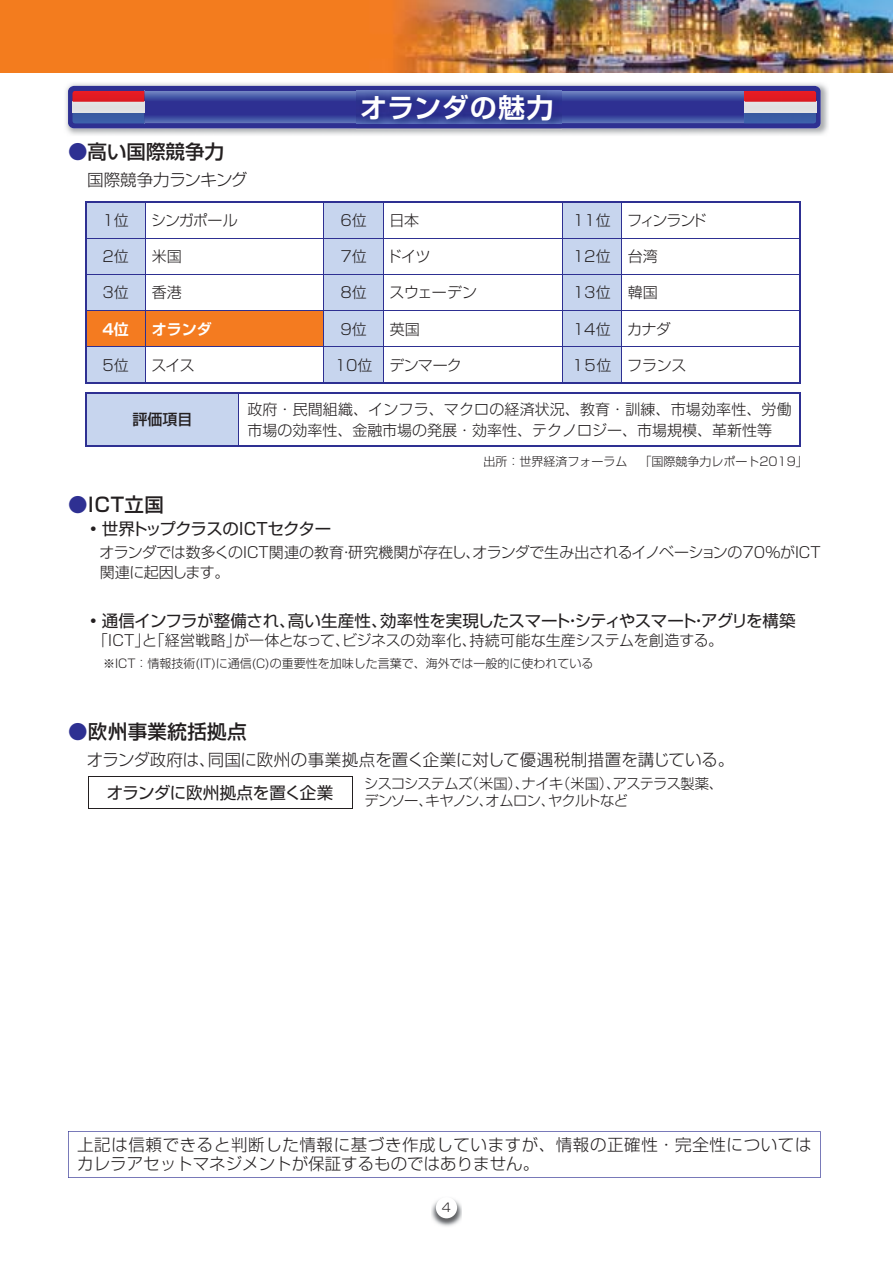
<style>
.page{position:relative;width:893px;height:1263px;background:#fff}
.page>*{position:absolute;margin:0;border:0;box-sizing:border-box;transform-origin:0 0}
.t1{font:27px "Shin Go Pro De Bold 90 pv RKSJ H";letter-spacing:.03em;color:#fff}
.t2{font:19.5px "Shin Go Pro Medium 90 pv RKSJ H";letter-spacing:.02em;color:#231f20}
.t3{font:19.5px "Shin Go Pro Medium 90 pv RKSJ H";color:#231f20}
.t4{font:16.5px/18.8px "Shin Go Pro Light 90 pv RKSJ H";letter-spacing:.035em;color:#231f20}
.t5{font:16.5px "Shin Go Pro Regular 90 pv RKSJ H";letter-spacing:-.02em;color:#231f20}
.t6{font:16.5px "Shin Go Pro Light 90 pv RKSJ H";color:#231f20}
.t7{font:16.5px "Shin Go Pro Regular 90 pv RKSJ H";letter-spacing:-.045em;color:#231f20}
.t8{font:16.5px "Shin Go Pro Light 90 pv RKSJ H";letter-spacing:-.02em;color:#231f20}
.t9{font:15px/21px "Shin Go Pro Light 90 pv RKSJ H";color:#231f20}
.t10{font:15px "Shin Go Pro Light 90 pv RKSJ H";letter-spacing:-.075em;color:#231f20}
.t11{font:15px "Shin Go Pro Light 90 pv RKSJ H";letter-spacing:-.035em;color:#231f20}
.t12{font:15px "Shin Go Pro De Bold 90 pv RKSJ H";color:#fff}
.t13{font:15px "Shin Go Pro Medium 90 pv RKSJ H";color:#231f20}
.t14{font:14.25px/17.2px "Shin Go Pro Light 90 pv RKSJ H";letter-spacing:-.05em;color:#231f20}
.t15{font:12px "Shin Go Pro Light 90 pv RKSJ H";color:#231f20}
.s1{color:#2e3092}
.s2{font-family:"Shin Go Pro Light 90 pv RKSJ H"}
</style>
<div class="page">
<svg style="left:87px;top:203px;width:534px;height:179px"></svg>
<div style="left:87px;top:311px;width:237px;height:36px;background:#f47b20"></div>
<hr style="left:85px;top:201px;width:60px;height:2px;background:#2e3092">
<hr style="left:85px;top:203px;width:2px;height:35px;background:#2e3092">
<hr style="left:145px;top:201px;width:238px;height:2px;background:#2e3092">
<hr style="left:562px;top:201px;width:239px;height:2px;background:#2e3092">
<hr style="left:799px;top:203px;width:2px;height:35px;background:#2e3092">
<hr style="left:85px;top:238px;width:2px;height:36px;background:#2e3092">
<hr style="left:799px;top:238px;width:2px;height:36px;background:#2e3092">
<hr style="left:85px;top:274px;width:2px;height:37px;background:#2e3092">
<hr style="left:799px;top:274px;width:2px;height:73px;background:#2e3092">
<hr style="left:85px;top:347px;width:2px;height:35px;background:#2e3092">
<hr style="left:799px;top:347px;width:2px;height:35px;background:#2e3092">
<hr style="left:85px;top:382px;width:716px;height:2px;background:#2e3092">
<hr style="left:145px;top:203px;width:1px;height:35px;background:#2e3092">
<hr style="left:324px;top:203px;width:1px;height:35px;background:#2e3092">
<hr style="left:621px;top:203px;width:1px;height:35px;background:#2e3092">
<hr style="left:87px;top:238px;width:237px;height:1px;background:#2e3092">
<hr style="left:145px;top:239px;width:1px;height:35px;background:#2e3092">
<hr style="left:324px;top:238px;width:59px;height:1px;background:#2e3092">
<hr style="left:324px;top:239px;width:1px;height:35px;background:#2e3092">
<hr style="left:383px;top:239px;width:1px;height:35px;background:#2e3092">
<hr style="left:562px;top:238px;width:60px;height:1px;background:#2e3092">
<hr style="left:562px;top:239px;width:1px;height:35px;background:#2e3092">
<hr style="left:622px;top:238px;width:177px;height:1px;background:#2e3092">
<hr style="left:621px;top:239px;width:1px;height:35px;background:#2e3092">
<hr style="left:87px;top:274px;width:237px;height:1px;background:#2e3092">
<hr style="left:145px;top:275px;width:1px;height:35px;background:#2e3092">
<hr style="left:324px;top:274px;width:59px;height:1px;background:#2e3092">
<hr style="left:324px;top:275px;width:1px;height:35px;background:#2e3092">
<hr style="left:383px;top:274px;width:179px;height:1px;background:#2e3092">
<hr style="left:383px;top:275px;width:1px;height:35px;background:#2e3092">
<hr style="left:562px;top:274px;width:60px;height:1px;background:#2e3092">
<hr style="left:562px;top:275px;width:1px;height:35px;background:#2e3092">
<hr style="left:622px;top:274px;width:177px;height:1px;background:#2e3092">
<hr style="left:621px;top:275px;width:1px;height:35px;background:#2e3092">
<hr style="left:324px;top:310px;width:238px;height:1px;background:#2e3092">
<hr style="left:383px;top:311px;width:1px;height:36px;background:#2e3092">
<hr style="left:562px;top:310px;width:60px;height:1px;background:#2e3092">
<hr style="left:562px;top:311px;width:1px;height:36px;background:#2e3092">
<hr style="left:622px;top:310px;width:177px;height:1px;background:#2e3092">
<hr style="left:621px;top:311px;width:1px;height:36px;background:#2e3092">
<hr style="left:145px;top:347px;width:1px;height:35px;background:#2e3092">
<hr style="left:324px;top:347px;width:59px;height:1px;background:#2e3092">
<hr style="left:324px;top:347px;width:1px;height:35px;background:#2e3092">
<hr style="left:383px;top:347px;width:179px;height:1px;background:#2e3092">
<hr style="left:383px;top:347px;width:1px;height:35px;background:#2e3092">
<hr style="left:562px;top:347px;width:60px;height:1px;background:#2e3092">
<hr style="left:562px;top:347px;width:1px;height:35px;background:#2e3092">
<hr style="left:622px;top:347px;width:177px;height:1px;background:#2e3092">
<hr style="left:621px;top:347px;width:1px;height:35px;background:#2e3092">
<hr style="left:145px;top:310px;width:179px;height:1px;background:#2e3092">
<hr style="left:324px;top:311px;width:1px;height:36px;background:#2e3092">
<hr style="left:145px;top:347px;width:179px;height:1px;background:#2e3092">
<hr style="left:87px;top:310px;width:58px;height:1px;background:#2e3092">
<hr style="left:145px;top:311px;width:1px;height:36px;background:#2e3092">
<hr style="left:87px;top:347px;width:58px;height:1px;background:#2e3092">
<hr style="left:85px;top:311px;width:2px;height:36px;background:#2e3092">
<hr style="left:383px;top:201px;width:179px;height:2px;background:#2e3092">
<hr style="left:383px;top:203px;width:1px;height:35px;background:#2e3092">
<hr style="left:562px;top:203px;width:1px;height:35px;background:#2e3092">
<hr style="left:383px;top:238px;width:179px;height:1px;background:#2e3092">
<div style="left:86px;top:393px;width:153px;height:53px;background:#c7d5ee"></div>
<hr style="left:85px;top:392px;width:154px;height:2px;background:#2e3092">
<hr style="left:85px;top:394px;width:2px;height:51px;background:#2e3092">
<hr style="left:239px;top:392px;width:562px;height:2px;background:#2e3092">
<hr style="left:799px;top:394px;width:2px;height:51px;background:#2e3092">
<hr style="left:85px;top:445px;width:716px;height:2px;background:#2e3092">
<hr style="left:238px;top:394px;width:1px;height:51px;background:#2e3092">
<hr style="left:88px;top:776px;width:264px;height:1px;background:#231f20">
<hr style="left:88px;top:777px;width:1px;height:31px;background:#231f20">
<hr style="left:352px;top:777px;width:1px;height:31px;background:#231f20">
<hr style="left:88px;top:808px;width:264px;height:1px;background:#231f20">
<img style="left:66px;top:83px;width:762px;height:52px">
<div style="left:68px;top:86px;width:753px;height:42px;background:#2e3092;border-radius:6px"></div>
<svg style="left:145px;top:91px;width:599px;height:32px"></svg>
<div style="left:744px;top:113px;width:72px;height:10px;background:#3e62ae"></div>
<div style="left:744px;top:102px;width:72px;height:11px;background:#e1e2e3"></div>
<div style="left:744px;top:91px;width:72px;height:11px;background:#ed1c24"></div>
<img style="left:745px;top:93px;width:72px;height:31px">
<img style="left:745px;top:91px;width:71px;height:32px">
<img style="left:72px;top:90px;width:73px;height:34px">
<img style="left:73px;top:91px;width:71px;height:32px">
<img style="left:356px;top:90px;width:206px;height:40px">
<img style="left:356px;top:91px;width:206px;height:32px">
<img style="left:431px;top:1199px;width:31px;height:28px">
<div style="left:436px;top:1197px;width:21px;height:21px;background:#fff;border-radius:50%"></div>
<img style="left:1px;top:0;width:892px;height:72px">
<svg style="left:68px;top:1131px;width:753px;height:47px"></svg>
<h1 class="t1" style="left:360px;top:97px;width:195px">オランダの魅力</h1>
<h2 class="t3" style="left:68px;top:145px;width:158px"><span class="s1">●</span>高い国際競争力</h2>
<p class="t8" style="left:87px;top:174px;width:162px">国際競争力ランキング</p>
<p class="t9" style="left:102px;top:212px;width:28px">1位</p>
<p class="t9" style="left:151px;top:212px;width:88px">シンガポール</p>
<p class="t9" style="left:340px;top:212px;width:28px">6位</p>
<p class="t9" style="left:390px;top:212px;width:31px">日本</p>
<p class="t10" style="left:573px;top:214px;width:135px">11位 フィンランド</p>
<p class="t9" style="left:102px;top:248px;width:28px">2位</p>
<p class="t9" style="left:152px;top:248px;width:31px">米国</p>
<p class="t9" style="left:340px;top:248px;width:28px">7位</p>
<p class="t9" style="left:386px;top:248px;width:46px">ドイツ</p>
<p class="t9" style="left:573px;top:248px;width:87px">12位 台湾</p>
<p class="t9" style="left:102px;top:284px;width:28px">3位</p>
<p class="t9" style="left:152px;top:284px;width:31px">香港</p>
<p class="t9" style="left:340px;top:284px;width:28px">8位</p>
<p class="t9" style="left:389px;top:284px;width:89px">スウェーデン</p>
<p class="t9" style="left:573px;top:284px;width:87px">13位 韓国</p>
<p class="t12" style="left:102px;top:323px;width:28px">4位</p>
<p class="t12" style="left:152px;top:323px;width:61px">オランダ</p>
<p class="t9" style="left:340px;top:320px;width:28px">9位</p>
<p class="t9" style="left:390px;top:320px;width:31px">英国</p>
<p class="t9" style="left:573px;top:320px;width:99px">14位 カナダ</p>
<p class="t9" style="left:102px;top:357px;width:28px">5位</p>
<p class="t9" style="left:151px;top:357px;width:45px">スイス</p>
<p class="t11" style="left:335px;top:359px;width:128px">10位 デンマーク</p>
<p class="t9" style="left:572px;top:357px;width:116px">15位 フランス</p>
<p class="t13" style="left:132px;top:414px;width:61px">評価項目</p>
<p class="t9" style="left:247px;top:401px;width:546px">政府・民間組織、インフラ、マクロの経済状況、教育・訓練、市場効率性、労働市場の効率性、金融市場の発展・効率性、テクノロジー、市場規模、革新性等</p>
<p class="t15" style="left:483px;top:457px;width:326px">出所：世界経済フォーラム　「国際競争力レポート2019」</p>
<h2 class="t2" style="left:68px;top:497px;width:97px"><span class="s1">●</span>ICT立国</h2>
<p class="t7" style="left:85px;top:522px;width:248px"><span class="s2">•</span>世界トップクラスのICTセクター</p>
<p class="t9" style="left:100px;top:545px;width:723px;line-height:19.5px">オランダでは数多くのICT関連の教育・研究機関が存在し、オランダで生み出されるイノベーションの70％がICT関連に起因します。</p>
<p class="t5" style="left:85px;top:614px;width:712px"><span class="s2">•</span>通信インフラが整備され、高い生産性、効率性を実現したスマート・シティやスマート・アグリを構築</p>
<p class="t9" style="left:93px;top:632px;width:632px">「ICT」と「経営戦略」が一体となって、ビジネスの効率化、持続可能な生産システムを創造する。</p>
<p class="t15" style="left:87px;top:659px;width:508px">　 ※ICT： 情報技術(IT)に通信(C)の重要性を加味した言葉で、海外では一般的に使われている</p>
<h2 class="t2" style="left:68px;top:724px;width:180px"><span class="s1">●</span>欧州事業統括拠点</h2>
<p class="t6" style="left:87px;top:753px;width:649px">オランダ政府は、同国に欧州の事業拠点を置く企業に対して優遇税制措置を講じている。</p>
<p class="t5" style="left:107px;top:786px;width:228px">オランダに欧州拠点を置く企業</p>
<p class="t14" style="left:364px;top:777px;width:360px">シスコシステムズ（米国）、ナイキ（米国）、アステラス製薬、デンソー、キヤノン、オムロン、ヤクルトなど</p>
<p class="t4" style="left:77px;top:1138px;width:736px">上記は信頼できると判断した情報に基づき作成していますが、情報の正確性・完全性についてはカレラアセットマネジメントが保証するものではありません。</p>
<p class="t15" style="left:442px;top:1203px;width:11px">4</p>
</div>
